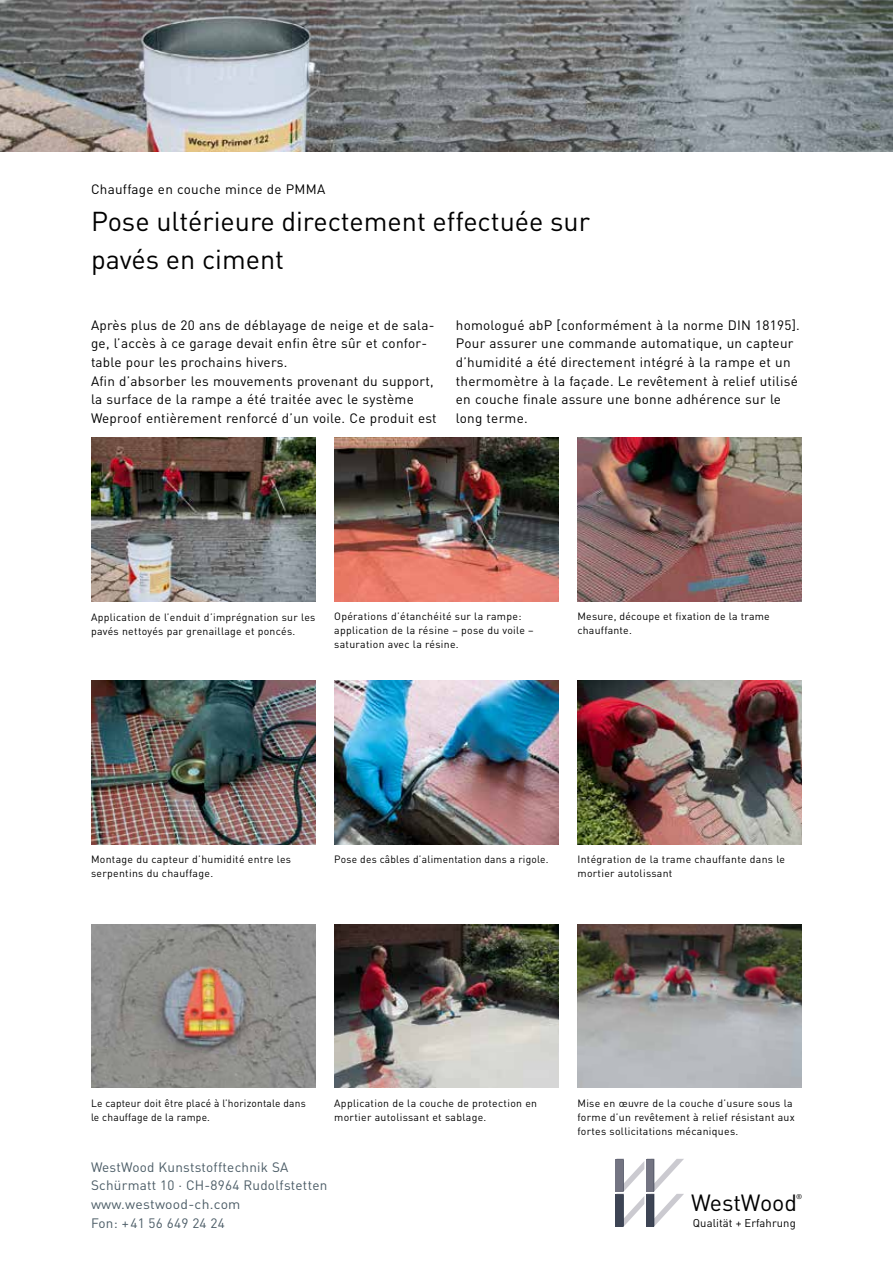
<style>
.page{position:relative;width:893px;height:1263px;background:#fff}
.page>*{position:absolute;margin:0;border:0;box-sizing:border-box;transform-origin:0 0}
.t1{font:27px/37.3px "DIN Pro";color:#000}
.t2{font:23.1px "DIN Pro";letter-spacing:-.01em;color:#000}
.t3{font:13.5px/18.8px "DIN Pro";letter-spacing:.02em;color:#000}
.t4{font:13.5px/18.8px "DIN Pro";letter-spacing:.02em;color:#4b5c66}
.t5{font:11.25px "DIN Pro";letter-spacing:.01em;color:#000}
.t6{font:10.5px/14.1px "DIN Pro";letter-spacing:.03em;color:#000}
.t7{font:6.9px "Meta Plus Normal";color:#000}
</style>
<div class="page">
<svg style="left:616px;top:1159px;width:68px;height:68px"></svg>
<img style="left:577px;top:681px;width:225px;height:163px">
<img style="left:334px;top:681px;width:225px;height:163px">
<img style="left:577px;top:924px;width:225px;height:164px">
<img style="left:334px;top:924px;width:225px;height:164px">
<img style="left:91px;top:681px;width:224px;height:163px">
<img style="left:91px;top:438px;width:224px;height:163px">
<img style="left:334px;top:438px;width:225px;height:163px">
<img style="left:577px;top:438px;width:225px;height:163px">
<img style="left:0;top:0;width:893px;height:152px">
<img style="left:91px;top:924px;width:224px;height:164px">
<p class="t3" style="left:91px;top:179px;width:236px">Chauffage en couche mince de PMMA</p>
<h1 class="t1" style="left:91px;top:202px;width:501px">Pose ultérieure directement effectuée sur pavés en ciment</h1>
<p class="t3" style="left:91px;top:315px;width:347px">Après plus de 20 ans de déblayage de neige et de sala&shy;ge, l’accès à ce garage devait enfin être sûr et confor&shy;table pour les prochains hivers.<br>Afin d’absorber les mouvements provenant du support, la surface de la rampe a été traitée avec le système Weproof entièrement renforcé d’un voile. Ce produit est</p>
<p class="t3" style="left:456px;top:315px;width:346px">homologué abP [conformément à la norme DIN 18195].<br>Pour assurer une commande automatique, un capteur d’humidité a été directement intégré à la rampe et un thermomètre à la façade. Le revêtement à relief utilisé en couche finale assure une bonne adhérence sur le long terme.</p>
<p class="t6" style="left:91px;top:609px;width:226px">Application de l’enduit d’imprégnation sur les pavés nettoyés par grenaillage et poncés.</p>
<p class="t6" style="left:577px;top:608px;width:194px">Mesure, découpe et fixation de la trame chauffante.</p>
<p class="t6" style="left:334px;top:608px;width:201px">Opérations d’étanchéité sur la rampe: application de la résine – pose du voile – saturation avec la résine.</p>
<p class="t6" style="left:91px;top:852px;width:202px">Montage du capteur d’humidité entre les serpentins du chauffage.</p>
<p class="t6" style="left:334px;top:852px;width:216px">Pose des câbles d’alimentation dans a rigole.</p>
<p class="t6" style="left:577px;top:852px;width:209px">Intégration de la trame chauffante dans le mortier autolissant</p>
<p class="t6" style="left:91px;top:1095px;width:216px">Le capteur doit être placé à l’horizontale dans le chauffage de la rampe.</p>
<p class="t6" style="left:334px;top:1095px;width:204px">Application de la couche de protection en mortier autolissant et sablage.</p>
<p class="t6" style="left:577px;top:1095px;width:219px">Mise en œuvre de la couche d’usure sous la forme d’un revêtement à relief résistant aux fortes sollicitations mécaniques.</p>
<p class="t4" style="left:91px;top:1157px;width:238px">WestWood Kunststofftechnik SA<br>Schürmatt 10 · CH-8964 Rudolfstetten www.westwood-ch.com<br>Fon: +41 56 649 24 24</p>
<h2 class="t2" style="left:691px;top:1187px;width:107px">WestWood</h2>
<p class="t7" style="left:796px;top:1193px;width:7px">®</p>
<p class="t5" style="left:693px;top:1215px;width:104px">Qualität + Erfahrung</p>
</div>
